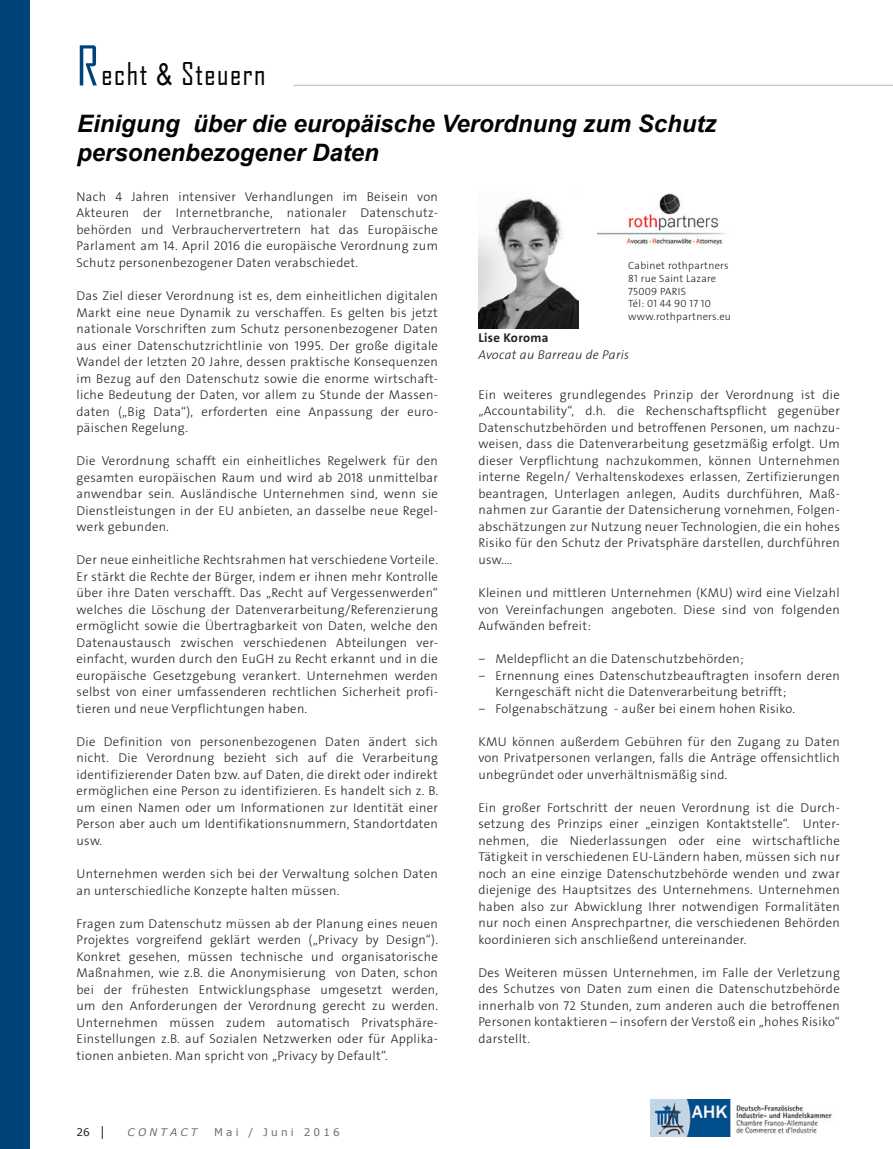
<style>
.page{position:relative;width:893px;height:1149px;background:#fff}
.page>*{position:absolute;margin:0;border:0;box-sizing:border-box;transform-origin:0 0}
.t1{font:30px "Agency FB";letter-spacing:.05em;color:#040503}
.t2{font:italic 700 24px/28.8px "Arial";color:#010400}
.t3{font:12.75px/16.5px "The Sans LP3 Lig";letter-spacing:.025em;color:#231f20;text-align:justify}
.t4{font:12.75px "The Sans LP3 Lig IT";letter-spacing:.025em;color:#231f20}
.t5{font:12.75px "The Sans LP7 Bld";letter-spacing:.025em;color:#231f20}
.t6{font:10.5px "The Sans LP3 Lig";letter-spacing:.025em;color:#231f20}
.t7{font:10.5px "Verdana";letter-spacing:.3em;color:#6c6d70}
.t8{font:italic 10.5px "Verdana";letter-spacing:.3em;color:#6c6d70}
.t9{font:10.5px "Verdana";color:#231f20}
.s1{font-size:52.5px;color:#00437a}
.s2{font-family:"Arial Narrow"}
.s3{font-family:"Arial";font-size:13.5px}
</style>
<div class="page">
<img style="left:651px;top:1099px;width:181px;height:36px">
<hr style="left:293px;top:85px;width:600px;height:1px;background:#6c6d70">
<div style="left:0;top:0;width:30px;height:1148px;background:#00437a"></div>
<img style="left:598px;top:193px;width:129px;height:52px">
<img style="left:478px;top:198px;width:101px;height:130px">
<p class="t1" style="left:77px;top:56px;width:191px"><span class="s1">R</span>echt <span class="s2">&amp;</span> Steuern</p>
<p class="t2" style="left:77px;top:110px;width:641px">Einigung über die europäische Verordnung zum Schutz personenbezogener Daten</p>
<p class="t3" style="left:77px;top:188px;width:363px">Nach 4 Jahren intensiver Verhandlungen im Beisein von Akteuren der Internetbranche, nationaler Datenschutz&shy;behörden und Verbrauchervertretern hat das Europäische Parlament am 14. April 2016 die europäische Verordnung zum Schutz personenbezogener Daten verabschiedet.</p>
<p class="t3" style="left:77px;top:287px;width:363px">Das Ziel dieser Verordnung ist es, dem einheitlichen digitalen Markt eine neue Dynamik zu verschaffen. Es gelten bis jetzt nationale Vorschriften zum Schutz personenbezogener Daten aus einer Datenschutzrichtlinie von 1995. Der große digitale Wandel der letzten 20 Jahre, dessen praktische Konsequenzen im Bezug auf den Datenschutz sowie die enorme wirtschaft&shy;liche Bedeutung der Daten, vor allem zu Stunde der Massen&shy;daten („Big Data“), erforderten eine Anpassung der euro&shy;päischen Regelung.</p>
<p class="t3" style="left:77px;top:452px;width:363px">Die Verordnung schafft ein einheitliches Regelwerk für den gesamten europäischen Raum und wird ab 2018 unmittelbar anwendbar sein. Ausländische Unternehmen sind, wenn sie Dienstleistungen in der EU anbieten, an dasselbe neue Regel&shy;werk gebunden.</p>
<p class="t3" style="left:77px;top:551px;width:363px">Der neue einheitliche Rechtsrahmen hat verschiedene Vorteile.<br>Er stärkt die Rechte der Bürger, indem er ihnen mehr Kontrolle über ihre Daten verschafft. Das „Recht auf Vergessenwerden“ welches die Löschung der Datenverarbeitung/Referenzierung ermöglicht sowie die Übertragbarkeit von Daten, welche den Datenaustausch zwischen verschiedenen Abteilungen ver&shy;einfacht, wurden durch den EuGH zu Recht erkannt und in die europäische Gesetzgebung verankert. Unternehmen werden selbst von einer umfassenderen rechtlichen Sicherheit profi&shy;tieren und neue Verpflichtungen haben.</p>
<p class="t3" style="left:77px;top:733px;width:363px">Die Definition von personenbezogenen Daten ändert sich nicht. Die Verordnung bezieht sich auf die Verarbeitung identifizierender Daten bzw. auf Daten, die direkt oder indirekt ermöglichen eine Person zu identifizieren. Es handelt sich z. B. um einen Namen oder um Informationen zur Identität einer Person aber auch um Identifikationsnummern, Standortdaten usw.</p>
<p class="t3" style="left:77px;top:865px;width:363px">Unternehmen werden sich bei der Verwaltung solchen Daten an unterschiedliche Konzepte halten müssen.</p>
<p class="t3" style="left:77px;top:914px;width:363px">Fragen zum Datenschutz müssen ab der Planung eines neuen Projektes vorgreifend geklärt werden („Privacy by Design“).<br>Konkret gesehen, müssen technische und organisatorische Maßnahmen, wie z.B. die Anonymisierung von Daten, schon bei der frühesten Entwicklungsphase umgesetzt werden, um den Anforderungen der Verordnung gerecht zu werden.<br>Unternehmen müssen zudem automatisch Privatsphäre-Einstellungen z.B. auf Sozialen Netzwerken oder für Applika&shy;tionen anbieten. Man spricht von „Privacy by Default“.</p>
<p class="t9" style="left:77px;top:1124px;width:29px">26 <span class="s3">|</span></p>
<p class="t8" style="left:128px;top:1124px;width:71px">CONTACT</p>
<p class="t7" style="left:214px;top:1124px;width:127px">Mai / Juni 2016</p>
<p class="t6" style="left:628px;top:259px;width:102px">Cabinet rothpartners</p>
<p class="t6" style="left:628px;top:272px;width:89px">81 rue Saint Lazare</p>
<p class="t6" style="left:628px;top:284px;width:59px">75009 PARIS</p>
<p class="t6" style="left:628px;top:297px;width:84px">Tél: 01 44 90 17 10</p>
<p class="t6" style="left:628px;top:309px;width:104px">www.rothpartners.eu</p>
<p class="t5" style="left:478px;top:330px;width:72px">Lise Koroma</p>
<p class="t4" style="left:478px;top:346px;width:152px">Avocat au Barreau de Paris</p>
<p class="t3" style="left:478px;top:386px;width:363px">Ein weiteres grundlegendes Prinzip der Verordnung ist die „Accountability“, d.h. die Rechenschaftspflicht gegenüber Datenschutzbehörden und betroffenen Personen, um nachzu&shy;weisen, dass die Datenverarbeitung gesetzmäßig erfolgt. Um dieser Verpflichtung nachzukommen, können Unternehmen interne Regeln/ Verhaltenskodexes erlassen, Zertifizierungen beantragen, Unterlagen anlegen, Audits durchführen, Maß&shy;nahmen zur Garantie der Datensicherung vornehmen, Folgen&shy;abschätzungen zur Nutzung neuer Technologien, die ein hohes Risiko für den Schutz der Privatsphäre darstellen, durchführen usw.…</p>
<p class="t3" style="left:478px;top:584px;width:363px">Kleinen und mittleren Unternehmen (KMU) wird eine Vielzahl von Vereinfachungen angeboten. Diese sind von folgenden Aufwänden befreit:</p>
<p class="t3" style="left:478px;top:650px;width:267px">− Meldepflicht an die Datenschutzbehörden;</p>
<p class="t3" style="left:495px;top:667px;width:346px;text-indent:-17px">− Ernennung eines Datenschutzbeauftragten insofern deren<br>Kerngeschäft nicht die Datenverarbeitung betrifft;</p>
<p class="t3" style="left:478px;top:700px;width:318px">− Folgenabschätzung - außer bei einem hohen Risiko.</p>
<p class="t3" style="left:478px;top:733px;width:363px">KMU können außerdem Gebühren für den Zugang zu Daten von Privatpersonen verlangen, falls die Anträge offensichtlich unbegründet oder unverhältnismäßig sind.</p>
<p class="t3" style="left:478px;top:799px;width:363px">Ein großer Fortschritt der neuen Verordnung ist die Durch&shy;setzung des Prinzips einer „einzigen Kontaktstelle“. Unter&shy;nehmen, die Niederlassungen oder eine wirtschaftliche Tätigkeit in verschiedenen EU-Ländern haben, müssen sich nur noch an eine einzige Datenschutzbehörde wenden und zwar diejenige des Hauptsitzes des Unternehmens. Unternehmen haben also zur Abwicklung Ihrer notwendigen Formalitäten nur noch einen Ansprechpartner, die verschiedenen Behörden koordinieren sich anschließend untereinander.</p>
<p class="t3" style="left:478px;top:964px;width:363px">Des Weiteren müssen Unternehmen, im Falle der Verletzung des Schutzes von Daten zum einen die Datenschutzbehörde innerhalb von 72 Stunden, zum anderen auch die betroffenen Personen kontaktieren – insofern der Verstoß ein „hohes Risiko“ darstellt.</p>
</div>
